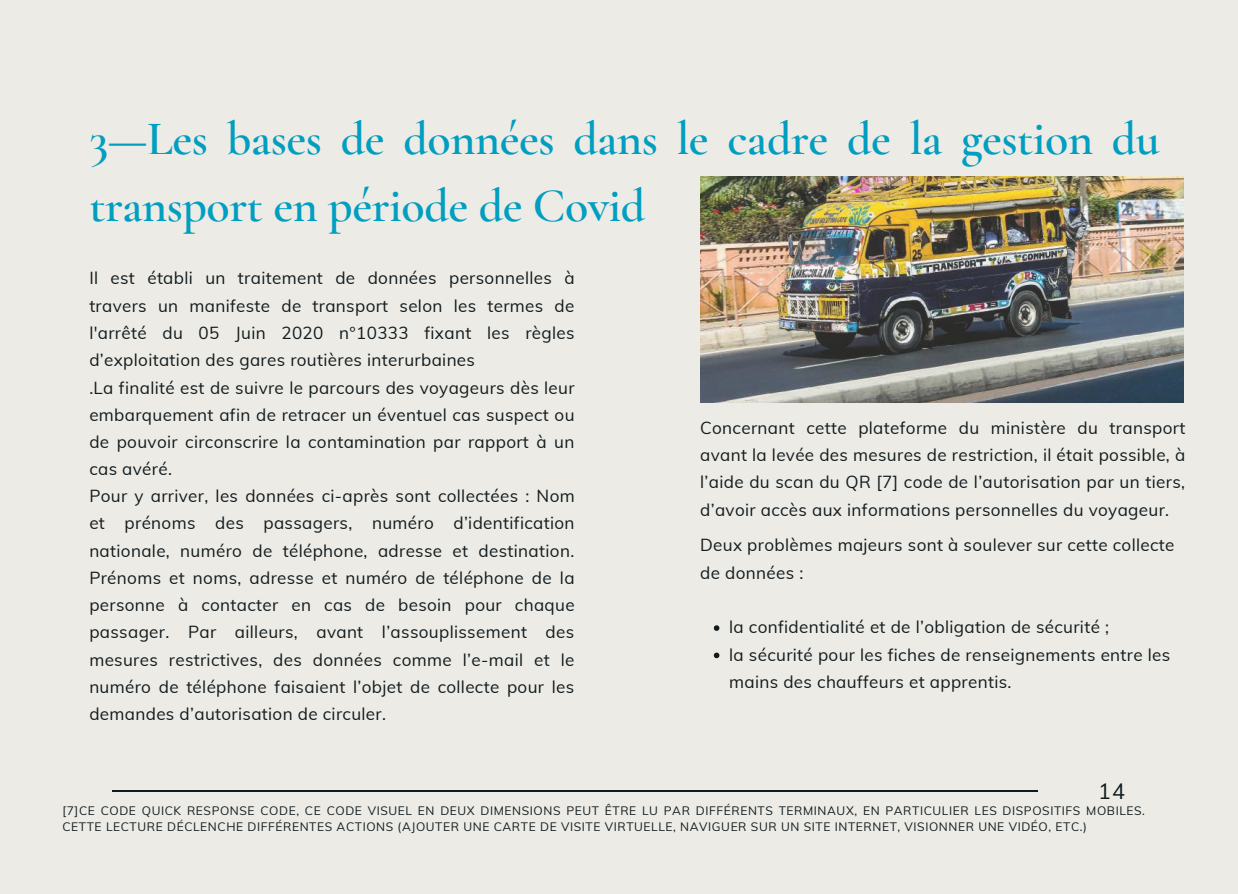
<style>
.page{position:relative;width:1238px;height:894px;background:#fff}
.page>*{position:absolute;margin:0;border:0;box-sizing:border-box;transform-origin:0 0}
.t1{font:600 48px/66.3px "Cormorant Garamond";letter-spacing:-.01em;color:#009ec0}
.t2{font:21.75px "Muli";color:#111b1e}
.t3{font:17.1px/27.3px "Muli";letter-spacing:.02em;color:#111b1e}
.t4{font:12px/16px "Muli";letter-spacing:.05em;color:#111b1e}
</style>
<div class="page">
<div style="left:0;top:0;width:1237px;height:893px;background:#edebe5"></div>
<hr style="left:113px;top:790px;width:924px;height:1px;background:#111b1e">
<img style="left:700px;top:176px;width:482px;height:226px">
<svg style="left:713px;top:625px;width:6px;height:5px"></svg>
<svg style="left:713px;top:652px;width:6px;height:6px"></svg>
<h1 class="t1" style="left:89px;top:106px;width:1072px">3—Les bases de données dans le cadre de la gestion du transport en période de Covid</h1>
<p class="t3" style="left:89px;top:264px;width:487px">Il est établi un traitement de données personnelles à travers un manifeste de transport selon les termes de l'arrêté du 05 Juin 2020 n°10333 fixant les règles d’exploitation des gares routières interurbaines<br>.La finalité est de suivre le parcours des voyageurs dès leur embarquement afin de retracer un éventuel cas suspect ou de pouvoir circonscrire la contamination par rapport à un cas avéré.</p>
<p class="t3" style="left:700px;top:413px;width:486px;text-align:justify">Concernant cette plateforme du ministère du transport avant la levée des mesures de restriction, il était possible, à l’aide du scan du QR [7] code de l’autorisation par un tiers, d’avoir accès aux informations personnelles du voyageur.</p>
<p class="t3" style="left:89px;top:481px;width:487px;text-align:justify">Pour y arriver, les données ci-après sont collectées : Nom et prénoms des passagers, numéro d’identification nationale, numéro de téléphone, adresse et destination.<br>Prénoms et noms, adresse et numéro de téléphone de la personne à contacter en cas de besoin pour chaque passager. Par ailleurs, avant l’assouplissement des mesures restrictives, des données comme l’e-mail et le numéro de téléphone faisaient l’objet de collecte pour les demandes d’autorisation de circuler.</p>
<p class="t3" style="left:700px;top:531px;width:476px">Deux problèmes majeurs sont à soulever sur cette collecte de données :</p>
<p class="t3" style="left:729px;top:613px;width:442px">la confidentialité et de l’obligation de sécurité ;<br>la sécurité pour les fiches de renseignements entre les mains des chauffeurs et apprentis.</p>
<p class="t2" style="left:1098px;top:777px;width:29px">14</p>
<p class="t4" style="left:62px;top:802px;width:1084px">[7]CE CODE QUICK RESPONSE CODE, CE CODE VISUEL EN DEUX DIMENSIONS PEUT ÊTRE LU PAR DIFFÉRENTS TERMINAUX, EN PARTICULIER LES DISPOSITIFS MOBILES.<br>CETTE LECTURE DÉCLENCHE DIFFÉRENTES ACTIONS (AJOUTER UNE CARTE DE VISITE VIRTUELLE, NAVIGUER SUR UN SITE INTERNET, VISIONNER UNE VIDÉO, ETC.)</p>
</div>
